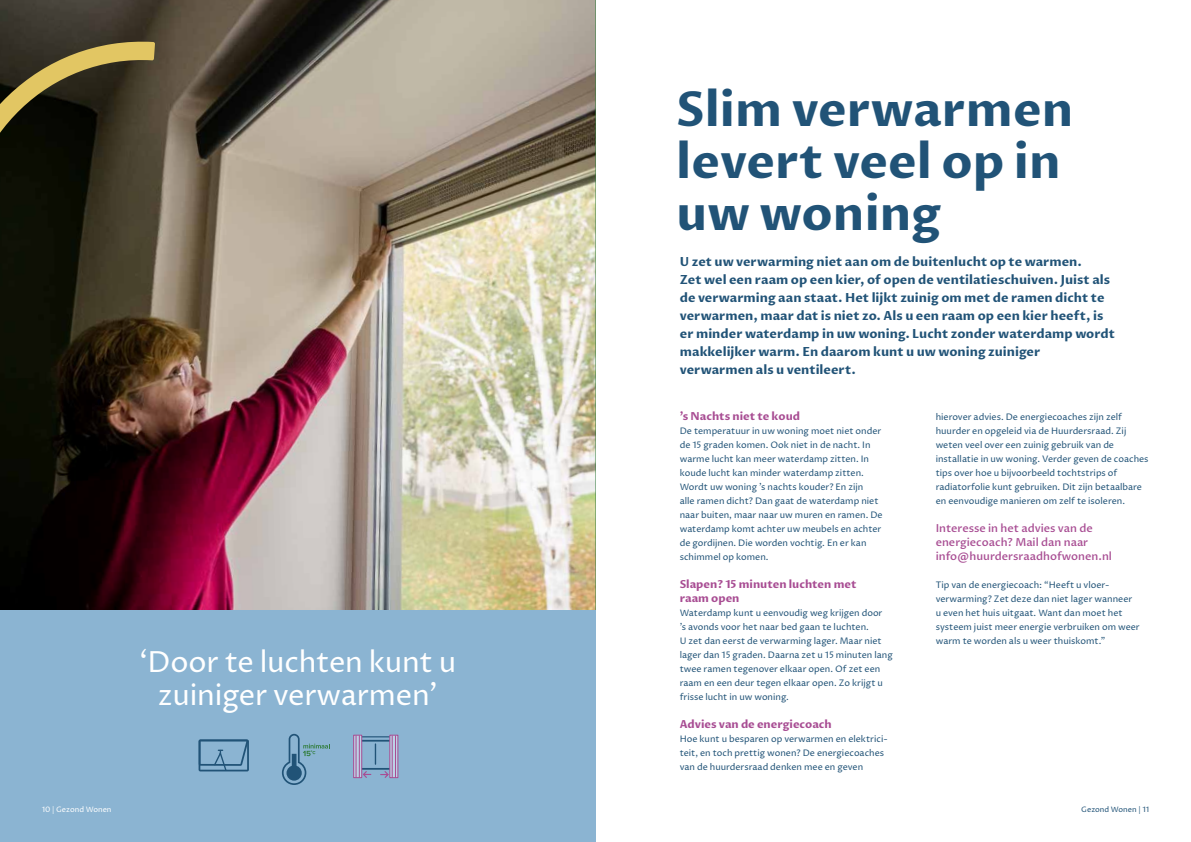
<style>
.page{position:relative;width:1191px;height:842px;background:#fff}
.page>*{position:absolute;margin:0;border:0;box-sizing:border-box;transform-origin:0 0}
.t1{font:700 48px/52px "Proza Libre";color:#215377}
.t2{font:29px/33px "Proza Libre";letter-spacing:-.01em;color:#fff;text-align:center}
.t3{font:700 12.5px/18px "Proza Libre";color:#215377}
.t4{font:500 11px/14px "Proza Libre";color:#a84d93}
.t5{font:700 11px/14px "Proza Libre";color:#a84d93}
.t6{font:9px/14px "Proza Libre";color:#215377}
.t7{font:7.5px "Proza Libre";color:#fff}
.t8{font:7.5px "Proza Libre";color:#215377}
</style>
<div class="page">
<img style="left:0;top:0;width:595px;height:611px">
<div style="left:0;top:611px;width:595px;height:231px;background:#8bb4d2"></div>
<svg style="left:0;top:41px;width:155px;height:238px;background:#36311d"></svg>
<svg style="left:199px;top:739px;width:50px;height:33px"></svg>
<svg style="left:282px;top:734px;width:48px;height:51px"></svg>
<hr style="left:355px;top:736px;width:42px;height:1px;background:#215377">
<svg style="left:353px;top:735px;width:9px;height:43px"></svg>
<hr style="left:355px;top:736px;width:1px;height:41px;background:#a84d93">
<hr style="left:359px;top:736px;width:1px;height:41px;background:#a84d93">
<svg style="left:389px;top:735px;width:9px;height:43px"></svg>
<hr style="left:392px;top:736px;width:1px;height:41px;background:#a84d93">
<hr style="left:395px;top:736px;width:1px;height:41px;background:#a84d93">
<svg style="left:354px;top:740px;width:43px;height:39px"></svg>
<h1 class="t1" style="left:676px;top:84px;width:398px">Slim verwarmen levert veel op in uw woning</h1>
<h2 class="t2" style="left:139px;top:645px;width:318px">‘Door te luchten kunt u zuiniger verwarmen’</h2>
<p class="t3" style="left:680px;top:253px;width:437px">U zet uw verwarming niet aan om de buitenlucht op te warmen.<br>Zet wel een raam op een kier, of open de ventilatieschuiven. Juist als de verwarming aan staat. Het lijkt zuinig om met de ramen dicht te verwarmen, maar dat is niet zo. Als u een raam op een kier heeft, is er minder waterdamp in uw woning. Lucht zonder waterdamp wordt makkelijker warm. En daarom kunt u uw woning zuiniger verwarmen als u ventileert.</p>
<p class="t5" style="left:679px;top:409px;width:122px">’s Nachts niet te koud</p>
<p class="t6" style="left:679px;top:424px;width:204px">De temperatuur in uw woning moet niet onder de 15 graden komen. Ook niet in de nacht. In warme lucht kan meer waterdamp zitten. In koude lucht kan minder waterdamp zitten.<br>Wordt uw woning ’s nachts kouder? En zijn<br>alle ramen dicht? Dan gaat de waterdamp niet naar buiten, maar naar uw muren en ramen. De waterdamp komt achter uw meubels en achter de gordijnen. Die worden vochtig. En er kan schimmel op komen.</p>
<p class="t5" style="left:679px;top:577px;width:178px">Slapen? 15 minuten luchten met raam open</p>
<p class="t6" style="left:679px;top:606px;width:215px">Waterdamp kunt u eenvoudig weg krijgen door<br>’s avonds voor het naar bed gaan te luchten.<br>U zet dan eerst de verwarming lager. Maar niet lager dan 15 graden. Daarna zet u 15 minuten lang twee ramen tegenover elkaar open. Of zet een raam en een deur tegen elkaar open. Zo krijgt u frisse lucht in uw woning.</p>
<p class="t5" style="left:679px;top:717px;width:154px">Advies van de energiecoach</p>
<p class="t6" style="left:679px;top:732px;width:209px">Hoe kunt u besparen op verwarmen en elektrici&shy;teit, en toch prettig wonen? De energiecoaches van de huurdersraad denken mee en geven</p>
<p class="t6" style="left:935px;top:410px;width:214px">hierover advies. De energiecoaches zijn zelf huurder en opgeleid via de Huurdersraad. Zij weten veel over een zuinig gebruik van de installatie in uw woning. Verder geven de coaches tips over hoe u bijvoorbeeld tochtstrips of radiatorfolie kunt gebruiken. Dit zijn betaalbare en eenvoudige manieren om zelf te isoleren.</p>
<p class="t4" style="left:935px;top:521px;width:178px">Interesse in het advies van de energiecoach? Mail dan naar info@huurdersraadhofwonen.nl</p>
<p class="t6" style="left:935px;top:578px;width:206px">Tip van de energiecoach: “Heeft u vloer&shy;verwarming? Zet deze dan niet lager wanneer u even het huis uitgaat. Want dan moet het systeem juist meer energie verbruiken om weer warm te worden als u weer thuiskomt.”</p>
<p class="t7" style="left:42px;top:804px;width:71px">10 | Gezond Wonen</p>
<p class="t8" style="left:1081px;top:804px;width:69px">Gezond Wonen | 11</p>
</div>
